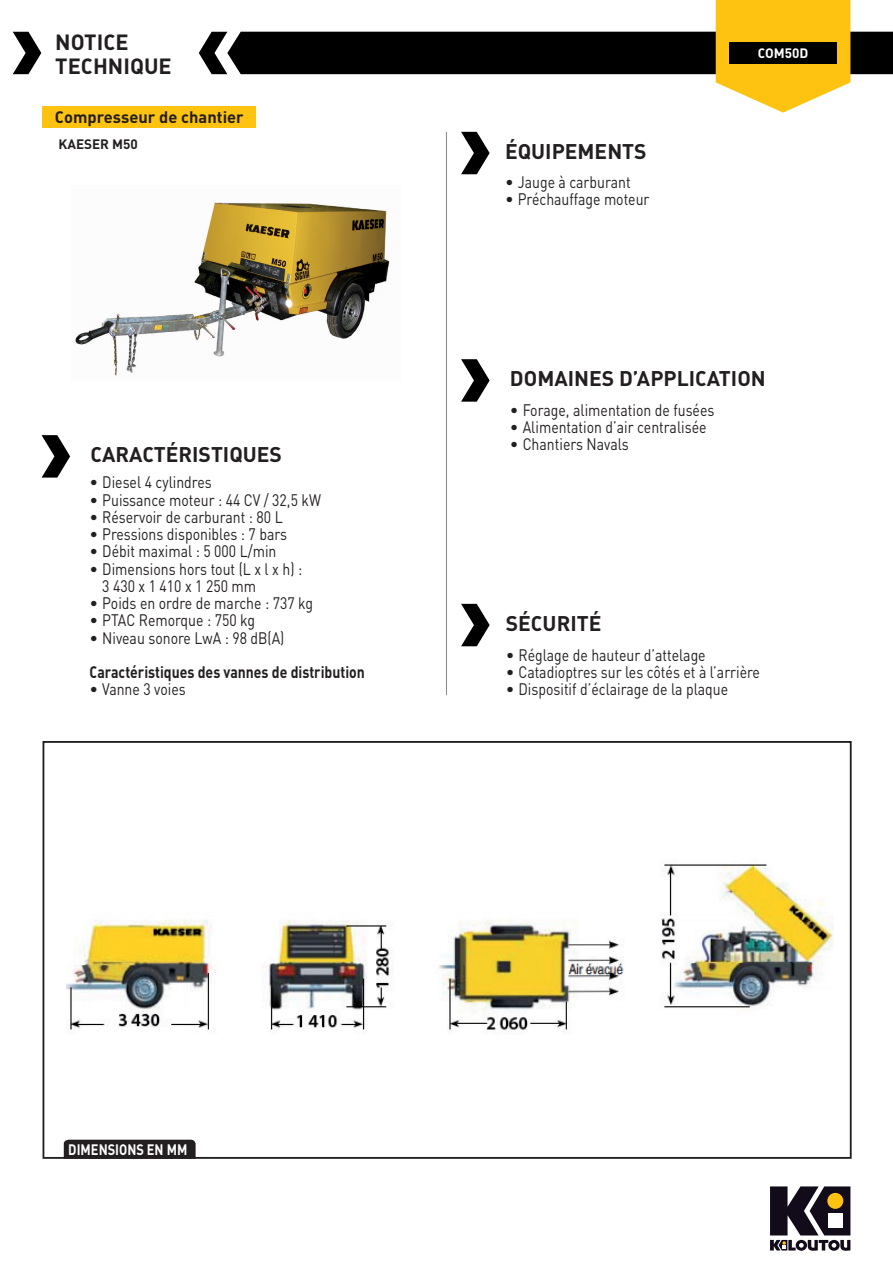
<style>
.page{position:relative;width:893px;height:1263px;background:#fff}
.page>*{position:absolute;margin:0;border:0;box-sizing:border-box;transform-origin:0 0}
.t1{font:700 21.75px/24.5px "DIN";color:#231f20}
.t2{font:700 21px "DIN";color:#231f20}
.t3{font:16.5px/17.2px "DIN";color:#231f20}
.t4{font:700 16.5px "DIN";color:#231f20;scale:.85 1}
.t5{font:700 16.5px "DIN";color:#231f20}
.t6{font:700 15px "DIN";color:#fff;scale:.85 1}
.t7{font:700 13.5px "DIN";color:#231f20}
.t8{font:700 13.5px "DIN";color:#fff}
</style>
<div class="page">
<img style="left:75px;top:202px;width:315px;height:174px">
<img style="left:67px;top:861px;width:766px;height:174px">
<div style="left:43px;top:741px;width:809px;height:418px;border:2px solid #231f20"></div>
<svg style="left:13px;top:32px;width:28px;height:42px"></svg>
<svg style="left:199px;top:0;width:694px;height:113px"></svg>
<svg style="left:770px;top:1186px;width:80px;height:65px"></svg>
<div style="left:43px;top:106px;width:213px;height:22px;background:#fec210"></div>
<hr style="left:446px;top:132px;width:1px;height:563px;background:#8a8c8f">
<div style="left:729px;top:42px;width:108px;height:22px;background:#000001"></div>
<svg style="left:42px;top:435px;width:28px;height:43px"></svg>
<svg style="left:461px;top:132px;width:29px;height:42px"></svg>
<svg style="left:461px;top:604px;width:29px;height:42px"></svg>
<div style="left:64px;top:1140px;width:132px;height:19px;background:#231f20"></div>
<svg style="left:461px;top:359px;width:29px;height:43px"></svg>
<h1 class="t1" style="left:55px;top:29px;width:118px">NOTICE<br>TECHNIQUE</h1>
<p class="t5" style="left:55px;top:106px;width:190px">Compresseur de chantier</p>
<p class="t7" style="left:58px;top:136px;width:81px">KAESER M50</p>
<p class="t2" style="left:90px;top:441px;width:193px">CARACTÉRISTIQUES</p>
<p class="t3" style="left:90px;top:473px;width:124px">• Diesel 4 cylindres</p>
<p class="t3" style="left:90px;top:491px;width:233px">• Puissance moteur : 44 CV / 32,5 kW</p>
<p class="t3" style="left:90px;top:508px;width:195px">• Réservoir de carburant : 80 L</p>
<p class="t3" style="left:90px;top:525px;width:199px">• Pressions disponibles : 7 bars</p>
<p class="t3" style="left:90px;top:542px;width:188px">• Débit maximal : 5 000 L/min</p>
<p class="t3" style="left:102px;top:560px;width:201px;text-indent:-13px">• Dimensions hors tout (L x l x h) :<br>3430x1410x1250mm</p>
<p class="t3" style="left:90px;top:594px;width:225px">• Poids en ordre de marche : 737 kg</p>
<p class="t3" style="left:90px;top:611px;width:167px">• PTAC Remorque : 750 kg</p>
<p class="t3" style="left:90px;top:629px;width:196px">• Niveau sonore LwA : 98 dB(A)</p>
<p class="t4" style="left:90px;top:661px;width:325px">Caractéristiques des vannes de distribution</p>
<p class="t3" style="left:90px;top:680px;width:98px">• Vanne 3 voies</p>
<p class="t2" style="left:505px;top:138px;width:143px">ÉQUIPEMENTS</p>
<p class="t3" style="left:505px;top:173px;width:127px">• Jauge à carburant</p>
<p class="t3" style="left:505px;top:190px;width:146px">• Préchauffage moteur</p>
<p class="t8" style="left:758px;top:45px;width:52px">COM50D</p>
<p class="t2" style="left:510px;top:365px;width:257px">DOMAINES D’APPLICATION</p>
<p class="t3" style="left:510px;top:401px;width:206px">• Forage, alimentation de fusées</p>
<p class="t3" style="left:510px;top:418px;width:198px">• Alimentation d’air centralisée</p>
<p class="t3" style="left:510px;top:435px;width:120px">• Chantiers Navals</p>
<p class="t2" style="left:506px;top:609px;width:97px">SÉCURITÉ</p>
<p class="t3" style="left:506px;top:646px;width:201px">• Réglage de hauteur d’attelage</p>
<p class="t3" style="left:506px;top:663px;width:256px">• Catadioptres sur les côtés et à l’arrière</p>
<p class="t3" style="left:506px;top:680px;width:224px">• Dispositif d’éclairage de la plaque</p>
<p class="t6" style="left:68px;top:1139px;width:142px">DIMENSIONS EN MM</p>
</div>
